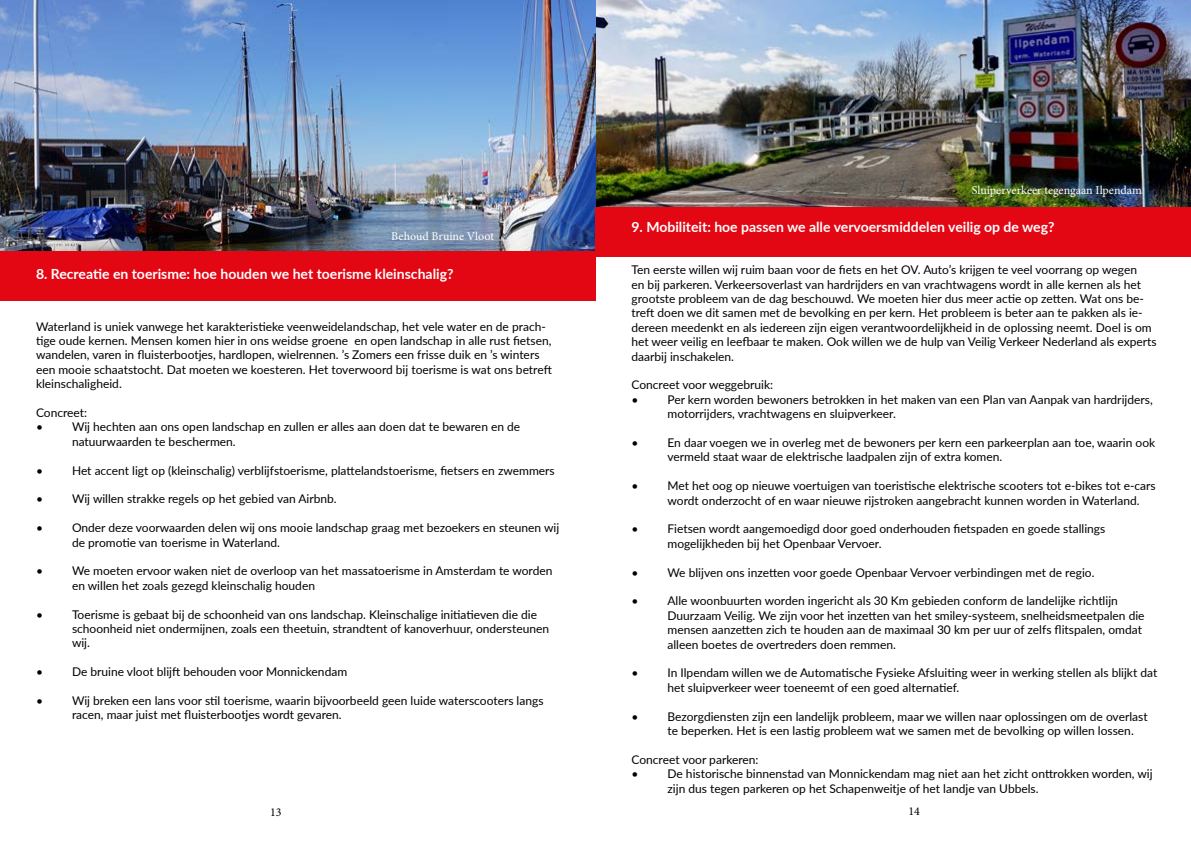
<style>
.page{position:relative;width:1191px;height:842px;background:#fff}
.page>*{position:absolute;margin:0;border:0;box-sizing:border-box;transform-origin:0 0}
.t1{font:700 14px "Lato";color:#fff}
.t2{font:12px/14.4px "Lato";color:#000}
.t3{font:12px "Minion Pro";color:#fff}
.t4{font:12px "Minion Pro";color:#000}
</style>
<div class="page">
<img style="left:596px;top:0;width:595px;height:212px">
<img style="left:0;top:0;width:595px;height:251px">
<div style="left:596px;top:207px;width:594px;height:50px;background:#e30613"></div>
<div style="left:0;top:251px;width:596px;height:50px;background:#e30613"></div>
<p class="t3" style="left:391px;top:229px;width:104px">Behoud Bruine Vloot</p>
<p class="t1" style="left:36px;top:264px;width:419px">8. Recreatie en toerisme: hoe houden we het toerisme kleinschalig?</p>
<p class="t2" style="left:36px;top:318px;width:517px">Waterland is uniek vanwege het karakteristieke veenweidelandschap, het vele water en de prach&shy;tige oude kernen. Mensen komen hier in ons weidse groene en open landschap in alle rust fietsen, wandelen, varen in fluisterbootjes, hardlopen, wielrennen. ’s Zomers een frisse duik en ’s winters een mooie schaatstocht. Dat moeten we koesteren. Het toverwoord bij toerisme is wat ons betreft kleinschaligheid.</p>
<p class="t2" style="left:36px;top:405px;width:53px">Concreet: •</p>
<p class="t2" style="left:72px;top:419px;width:450px">Wij hechten aan ons open landschap en zullen er alles aan doen dat te bewaren en de natuurwaarden te beschermen.</p>
<p class="t2" style="left:36px;top:462px;width:8px">•</p>
<p class="t2" style="left:72px;top:462px;width:484px">Het accent ligt op (kleinschalig) verblijfstoerisme, plattelandstoerisme, fietsers en zwemmers</p>
<p class="t2" style="left:36px;top:491px;width:8px">•</p>
<p class="t2" style="left:72px;top:491px;width:266px">Wij willen strakke regels op het gebied van Airbnb.</p>
<p class="t2" style="left:36px;top:520px;width:8px">•</p>
<p class="t2" style="left:72px;top:520px;width:489px">Onder deze voorwaarden delen wij ons mooie landschap graag met bezoekers en steunen wij de promotie van toerisme in Waterland.</p>
<p class="t2" style="left:36px;top:563px;width:8px">•</p>
<p class="t2" style="left:72px;top:563px;width:482px">We moeten ervoor waken niet de overloop van het massatoerisme in Amsterdam te worden en willen het zoals gezegd kleinschalig houden</p>
<p class="t2" style="left:36px;top:606px;width:8px">•</p>
<p class="t2" style="left:72px;top:606px;width:479px">Toerisme is gebaat bij de schoonheid van ons landschap. Kleinschalige initiatieven die die schoonheid niet ondermijnen, zoals een theetuin, strandtent of kanoverhuur, ondersteunen wij.</p>
<p class="t2" style="left:36px;top:664px;width:8px">•</p>
<p class="t2" style="left:72px;top:664px;width:277px">De bruine vloot blijft behouden voor Monnickendam</p>
<p class="t2" style="left:36px;top:693px;width:8px">•</p>
<p class="t2" style="left:72px;top:693px;width:473px">Wij breken een lans voor stil toerisme, waarin bijvoorbeeld geen luide waterscooters langs racen, maar juist met fluisterbootjes wordt gevaren.</p>
<p class="t3" style="left:972px;top:182px;width:171px">Sluiperverkeer tegengaan Ilpendam</p>
<p class="t1" style="left:631px;top:217px;width:424px">9. Mobiliteit: hoe passen we alle vervoersmiddelen veilig op de weg?</p>
<p class="t2" style="left:631px;top:262px;width:526px">Ten eerste willen wij ruim baan voor de fiets en het OV. Auto’s krijgen te veel voorrang op wegen<br>en bij parkeren. Verkeersoverlast van hardrijders en van vrachtwagens wordt in alle kernen als het grootste probleem van de dag beschouwd. We moeten hier dus meer actie op zetten. Wat ons be&shy;treft doen we dit samen met de bevolking en per kern. Het probleem is beter aan te pakken als ie&shy;dereen meedenkt en als iedereen zijn eigen verantwoordelijkheid in de oplossing neemt. Doel is om het weer veilig en leefbaar te maken. Ook willen we de hulp van Veilig Verkeer Nederland als experts daarbij inschakelen.</p>
<p class="t2" style="left:631px;top:377px;width:143px">Concreet voor weggebruik: •</p>
<p class="t2" style="left:667px;top:392px;width:487px">Per kern worden bewoners betrokken in het maken van een Plan van Aanpak van hardrijders, motorrijders, vrachtwagens en sluipverkeer.</p>
<p class="t2" style="left:631px;top:435px;width:8px">•</p>
<p class="t2" style="left:667px;top:435px;width:489px">En daar voegen we in overleg met de bewoners per kern een parkeerplan aan toe, waarin ook vermeld staat waar de elektrische laadpalen zijn of extra komen.</p>
<p class="t2" style="left:631px;top:478px;width:8px">•</p>
<p class="t2" style="left:667px;top:478px;width:490px">Met het oog op nieuwe voertuigen van toeristische elektrische scooters tot e-bikes tot e-cars wordt onderzocht of en waar nieuwe rijstroken aangebracht kunnen worden in Waterland.</p>
<p class="t2" style="left:631px;top:521px;width:8px">•</p>
<p class="t2" style="left:667px;top:521px;width:439px">Fietsen wordt aangemoedigd door goed onderhouden fietspaden en goede stallings mogelijkheden bij het Openbaar Vervoer.</p>
<p class="t2" style="left:631px;top:565px;width:8px">•</p>
<p class="t2" style="left:667px;top:565px;width:428px">We blijven ons inzetten voor goede Openbaar Vervoer verbindingen met de regio.</p>
<p class="t2" style="left:631px;top:593px;width:8px">•</p>
<p class="t2" style="left:667px;top:593px;width:478px">Alle woonbuurten worden ingericht als 30 Km gebieden conform de landelijke richtlijn Duurzaam Veilig. We zijn voor het inzetten van het smiley-systeem, snelheidsmeetpalen die mensen aanzetten zich te houden aan de maximaal 30 km per uur of zelfs flitspalen, omdat alleen boetes de overtreders doen remmen.</p>
<p class="t2" style="left:631px;top:665px;width:8px">•</p>
<p class="t2" style="left:667px;top:665px;width:491px">In Ilpendam willen we de Automatische Fysieke Afsluiting weer in werking stellen als blijkt dat het sluipverkeer weer toeneemt of een goed alternatief.</p>
<p class="t2" style="left:631px;top:709px;width:8px">•</p>
<p class="t2" style="left:667px;top:709px;width:481px">Bezorgdiensten zijn een landelijk probleem, maar we willen naar oplossingen om de overlast te beperken. Het is een lastig probleem wat we samen met de bevolking op willen lossen.</p>
<p class="t2" style="left:631px;top:752px;width:129px">Concreet voor parkeren: •</p>
<p class="t2" style="left:667px;top:766px;width:487px">De historische binnenstad van Monnickendam mag niet aan het zicht onttrokken worden, wij zijn dus tegen parkeren op het Schapenweitje of het landje van Ubbels.</p>
<p class="t4" style="left:270px;top:804px;width:13px">13</p>
<p class="t4" style="left:908px;top:803px;width:13px">14</p>
</div>
